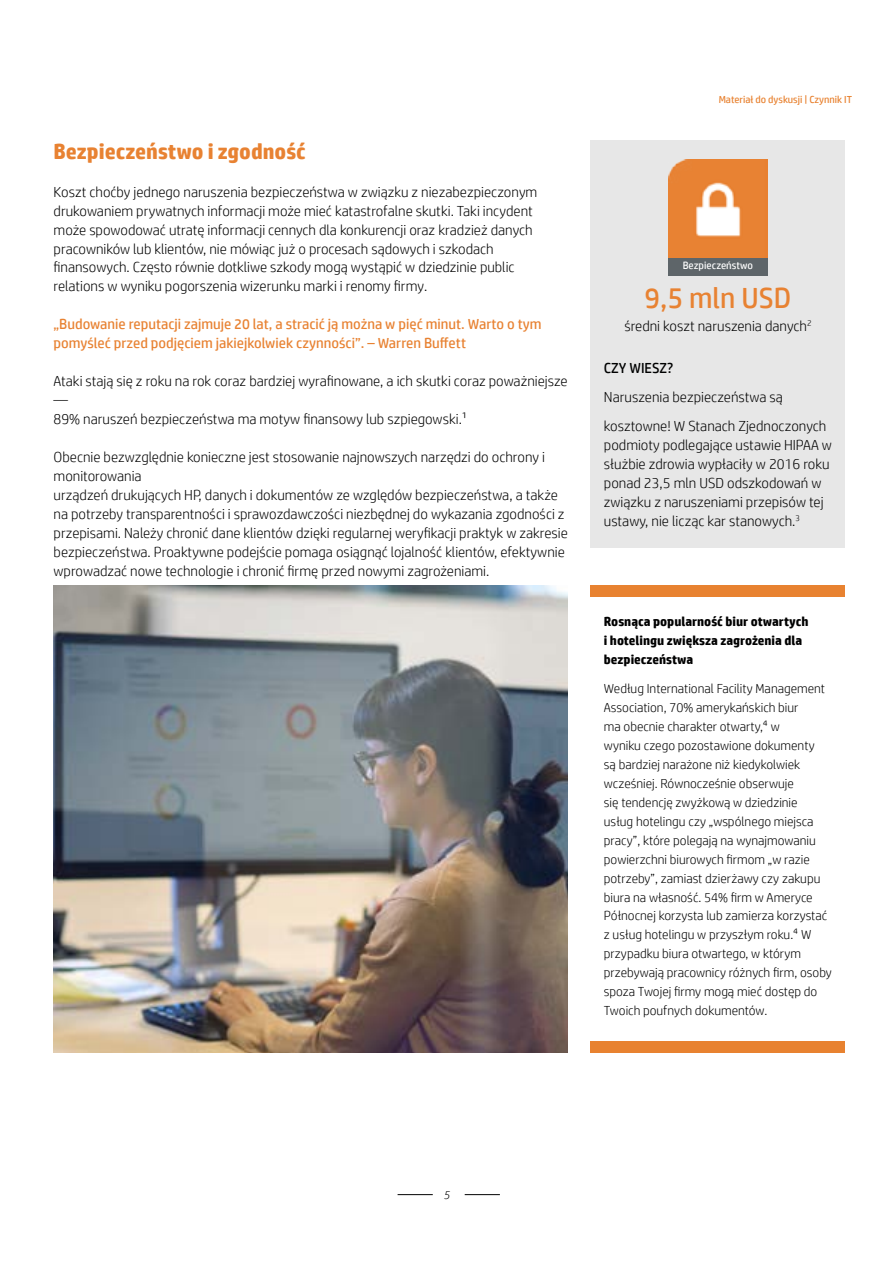
<style>
.page{position:relative;width:893px;height:1263px;background:#fff}
.page>*{position:absolute;margin:0;border:0;box-sizing:border-box;transform-origin:0 0}
.t1{font:29.25px "HP Simplified";color:#e88232}
.t2{font:700 21.9px "HP Simplified";color:#e88232}
.t3{font:300 14.55px/18.9px "HP Simplified";color:#000101}
.t4{font:300 14.55px/18.9px "HP Simplified";color:#000}
.t5{font:14.55px/18.9px "HP Simplified";color:#e88232}
.t6{font:14.55px "HP Simplified";color:#000101}
.t7{font:300 13.2px/18.9px "HP Simplified";color:#000101}
.t8{font:700 13.2px/18.9px "HP Simplified";color:#000101}
.t9{font:italic 300 11.7px "HP Simplified";color:#000}
.t10{font:10.5px "HP Simplified";color:#fff}
.t11{font:10.2px "HP Simplified";color:#e88231}
</style>
<div class="page">
<hr style="left:465px;top:1194px;width:35px;height:1px;background:#000">
<hr style="left:398px;top:1194px;width:35px;height:1px;background:#000">
<div style="left:591px;top:141px;width:254px;height:407px;background:#e7e7e7"></div>
<div style="left:668px;top:257px;width:100px;height:18px;background:#5e6569"></div>
<img style="left:668px;top:159px;width:100px;height:98px">
<div style="left:591px;top:585px;width:254px;height:12px;background:#e88230"></div>
<div style="left:591px;top:1041px;width:254px;height:12px;background:#e88230"></div>
<img style="left:54px;top:585px;width:514px;height:468px">
<h2 class="t2" style="left:54px;top:137px;width:254px">Bezpieczeństwo i zgodność</h2>
<p class="t3" style="left:54px;top:182px;width:485px">Koszt choćby jednego naruszenia bezpieczeństwa w związku z niezabezpieczonym drukowaniem prywatnych informacji może mieć katastrofalne skutki. Taki incydent może spowodować utratę informacji cennych dla konkurencji oraz kradzież danych pracowników lub klientów, nie mówiąc już o procesach sądowych i szkodach finansowych. Często równie dotkliwe szkody mogą wystąpić w dziedzinie public relations w wyniku pogorszenia wizerunku marki i renomy firmy.</p>
<p class="t5" style="left:54px;top:315px;width:490px">„Budowanie reputacji zajmuje 20 lat, a stracić ją można w pięć minut. Warto o tym pomyśleć przed podjęciem jakiejkolwiek czynności”. – Warren Buffett</p>
<p class="t3" style="left:54px;top:371px;width:516px">Ataki stają się z roku na rok coraz bardziej wyrafinowane, a ich skutki coraz poważniejsze —<br>89% naruszeń bezpieczeństwa ma motyw finansowy lub szpiegowski.1</p>
<p class="t3" style="left:54px;top:447px;width:516px">Obecnie bezwzględnie konieczne jest stosowanie najnowszych narzędzi do ochrony i monitorowania<br>urządzeń drukujących HP, danych i dokumentów ze względów bezpieczeństwa, a także na potrzeby transparentności i sprawozdawczości niezbędnej do wykazania zgodności z przepisami. Należy chronić dane klientów dzięki regularnej weryfikacji praktyk w zakresie bezpieczeństwa. Proaktywne podejście pomaga osiągnąć lojalność klientów, efektywnie wprowadzać nowe technologie i chronić firmę przed nowymi zagrożeniami.</p>
<p class="t11" style="left:719px;top:93px;width:135px">Materiał do dyskusji | Czynnik IT</p>
<p class="t10" style="left:683px;top:258px;width:72px">Bezpieczeństwo</p>
<h1 class="t1" style="left:645px;top:279px;width:148px">9,5 mln USD</h1>
<p class="t4" style="left:624px;top:316px;width:189px">średni koszt naruszenia danych<sup>2</sup></p>
<p class="t6" style="left:604px;top:358px;width:71px">CZY WIESZ?</p>
<p class="t4" style="left:604px;top:382px;width:224px;line-height:29.2px">Naruszenia bezpieczeństwa są kosztowne! W Stanach Zjednoczonych</p>
<p class="t4" style="left:604px;top:435px;width:230px">podmioty podlegające ustawie HIPAA w służbie zdrowia wypłaciły w 2016 roku ponad 23,5 mln USD odszkodowań w związku z naruszeniami przepisów tej ustawy, nie licząc kar stanowych.<sup>3</sup></p>
<p class="t8" style="left:604px;top:612px;width:206px">Rosnąca popularność biur otwartych i hotelingu zwiększa zagrożenia dla bezpieczeństwa</p>
<p class="t7" style="left:604px;top:678px;width:229px">Według International Facility Management Association, 70% amerykańskich biur<br>ma obecnie charakter otwarty,4 w<br>wyniku czego pozostawione dokumenty<br>są bardziej narażone niż kiedykolwiek wcześniej. Równocześnie obserwuje<br>się tendencję zwyżkową w dziedzinie<br>usług hotelingu czy „wspólnego miejsca pracy”, które polegają na wynajmowaniu powierzchni biurowych firmom „w razie potrzeby”, zamiast dzierżawy czy zakupu biura na własność. 54% firm w Ameryce Północnej korzysta lub zamierza korzystać z usług hotelingu w przyszłym roku.4 W przypadku biura otwartego, w którym przebywają pracownicy różnych firm, osoby spoza Twojej firmy mogą mieć dostęp do Twoich poufnych dokumentów.</p>
<p class="t9" style="left:443px;top:1187px;width:8px">5</p>
</div>
